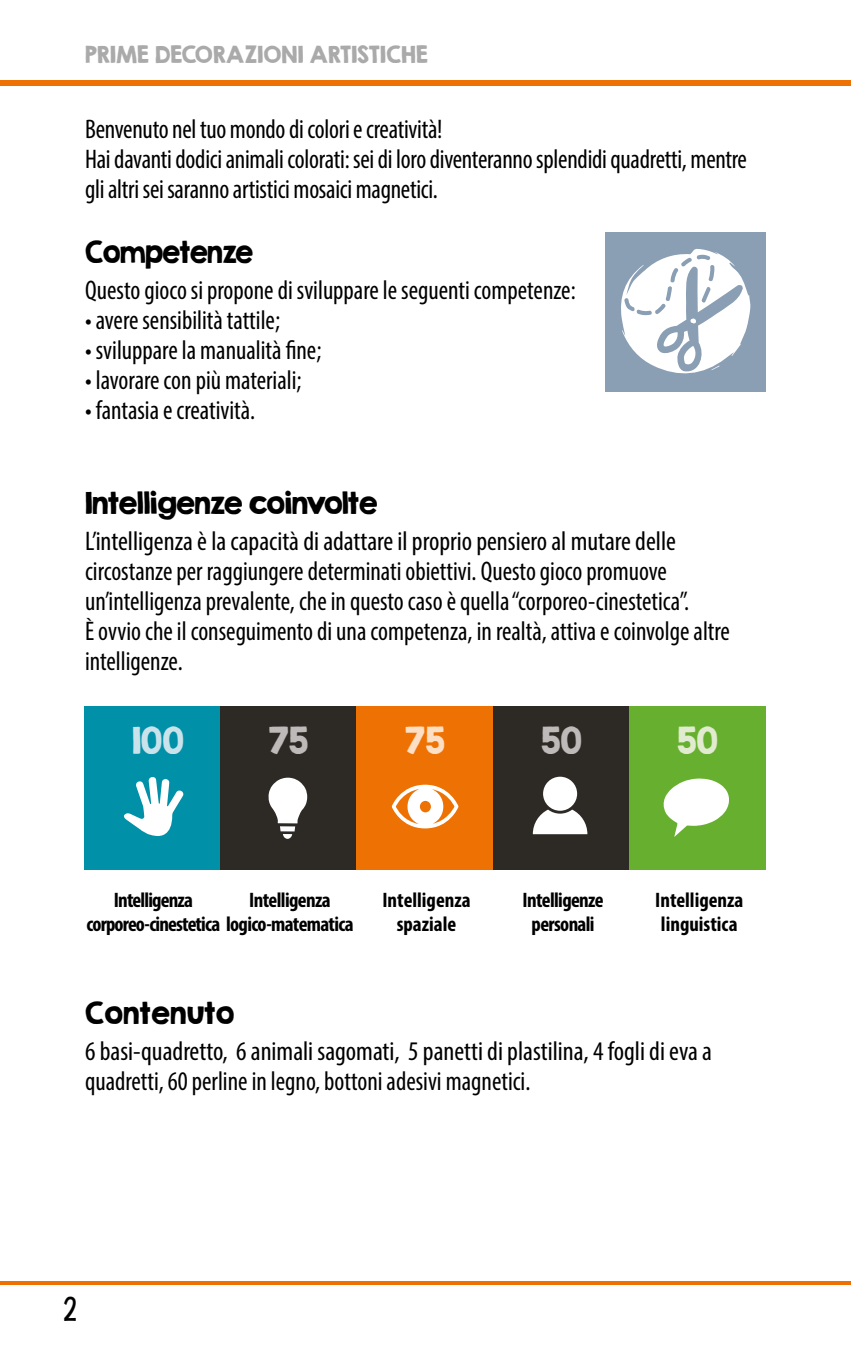
<style>
.page{position:relative;width:851px;height:1361px;background:#fff}
.page>*{position:absolute;margin:0;border:0;box-sizing:border-box;transform-origin:0 0}
.t1{font:33px "KG Second Chances Solid";color:#bebab9}
.t2{font:33px "KG Second Chances Solid";color:#cae3eb}
.t3{font:33px "KG Second Chances Solid";color:#fddfc5}
.t4{font:33px "KG Second Chances Solid";color:#e0ebcf}
.t5{font:condensed 27px/30px "Myriad Pro";color:#000}
.t6{font:condensed 27px/30px "Myriad Pro";color:#000;scale:.96 1}
.t7{font:27px "KG Second Chances Solid";letter-spacing:-.03em;color:#000}
.t8{font:27px "KG Second Chances Solid";letter-spacing:-.03em;color:#000;scale:.96 1}
.t9{font:27px "KG Second Chances Solid";color:#000}
.t10{font:24.9px "KG She Persisted";color:#000}
.t11{font:700 condensed 21px/24px "Myriad Pro";letter-spacing:-.03em;color:#000}
.t12{font:700 condensed 21px/24px "Myriad Pro";color:#000;text-align:center}
.t13{font:21px "KG Second Chances Solid";color:#aaa}
</style>
<div class="page">
<div style="left:0;top:80px;width:850px;height:5px;background:#ee7203"></div>
<hr style="left:0;top:1281px;width:850px;height:3px;background:#ee7203">
<div style="left:84px;top:706px;width:136px;height:163px;background:#0091a9"></div>
<div style="left:220px;top:706px;width:137px;height:163px;background:#2d2925"></div>
<div style="left:357px;top:706px;width:136px;height:163px;background:#ee7203"></div>
<div style="left:493px;top:706px;width:136px;height:163px;background:#2d2925"></div>
<div style="left:629px;top:706px;width:136px;height:163px;background:#67b02f"></div>
<div style="left:543px;top:777px;width:34px;height:34px;background:#fff;border-radius:50%"></div>
<svg style="left:532px;top:809px;width:55px;height:25px"></svg>
<svg style="left:392px;top:785px;width:66px;height:43px"></svg>
<svg style="left:268px;top:777px;width:39px;height:46px"></svg>
<svg style="left:283px;top:834px;width:9px;height:5px"></svg>
<div style="left:280px;top:826px;width:15px;height:5px;background:#fff"></div>
<svg style="left:124px;top:777px;width:59px;height:59px"></svg>
<svg style="left:663px;top:778px;width:66px;height:59px"></svg>
<div style="left:605px;top:232px;width:160px;height:160px;background:#8a9eb4"></div>
<svg style="left:621px;top:249px;width:129px;height:125px"></svg>
<p class="t13" style="left:85px;top:41px;width:344px">PRIME DECORAZIONI ARTISTICHE</p>
<p class="t6" style="left:85px;top:113px;width:691px">Benvenuto nel tuo mondo di colori e creatività!<br>Hai davanti dodici animali colorati: sei di loro diventeranno splendidi quadretti, mentre gli altri sei saranno artistici mosaici magnetici.</p>
<p class="t8" style="left:85px;top:234px;width:177px">Competenze</p>
<p class="t6" style="left:85px;top:274px;width:512px">Questo gioco si propone di sviluppare le seguenti competenze:</p>
<p class="t6" style="left:85px;top:304px;width:204px">• avere sensibilità tattile;</p>
<p class="t6" style="left:85px;top:334px;width:247px">• sviluppare la manualità fine;</p>
<p class="t6" style="left:85px;top:364px;width:227px">• lavorare con più materiali;</p>
<p class="t6" style="left:85px;top:394px;width:179px">• fantasia e creatività.</p>
<p class="t7" style="left:85px;top:486px;width:294px">Intelligenze coinvolte</p>
<p class="t5" style="left:85px;top:526px;width:646px">L’intelligenza è la capacità di adattare il proprio pensiero al mutare delle circostanze per raggiungere determinati obiettivi. Questo gioco promuove un’intelligenza prevalente, che in questo caso è quella “corporeo-cinestetica”.<br>È ovvio che il conseguimento di una competenza, in realtà, attiva e coinvolge altre intelligenze.</p>
<p class="t2" style="left:132px;top:719px;width:53px">100</p>
<p class="t1" style="left:269px;top:719px;width:41px">75</p>
<p class="t3" style="left:405px;top:719px;width:41px">75</p>
<p class="t1" style="left:541px;top:719px;width:42px">50</p>
<p class="t4" style="left:677px;top:719px;width:42px">50</p>
<p class="t11" style="left:86px;top:888px;width:269px;text-indent:27px">Intelligenza<br>corporeo-cinestetica logico-matematica</p>
<p class="t12" style="left:382px;top:888px;width:90px">Intelligenza spaziale</p>
<p class="t11" style="left:249px;top:888px;width:83px">Intelligenza</p>
<p class="t11" style="left:522px;top:888px;width:83px;text-align:center">Intelligenze personali</p>
<p class="t12" style="left:655px;top:888px;width:90px;text-align:left">Intelligenza linguistica</p>
<p class="t9" style="left:85px;top:996px;width:151px">Contenuto</p>
<p class="t5" style="left:85px;top:1036px;width:628px">6 basi-quadretto, 6 animali sagomati, 5 panetti di plastilina, 4 fogli di eva a quadretti, 60 perline in legno, bottoni adesivi magnetici.</p>
<p class="t10" style="left:64px;top:1290px;width:14px">2</p>
</div>
